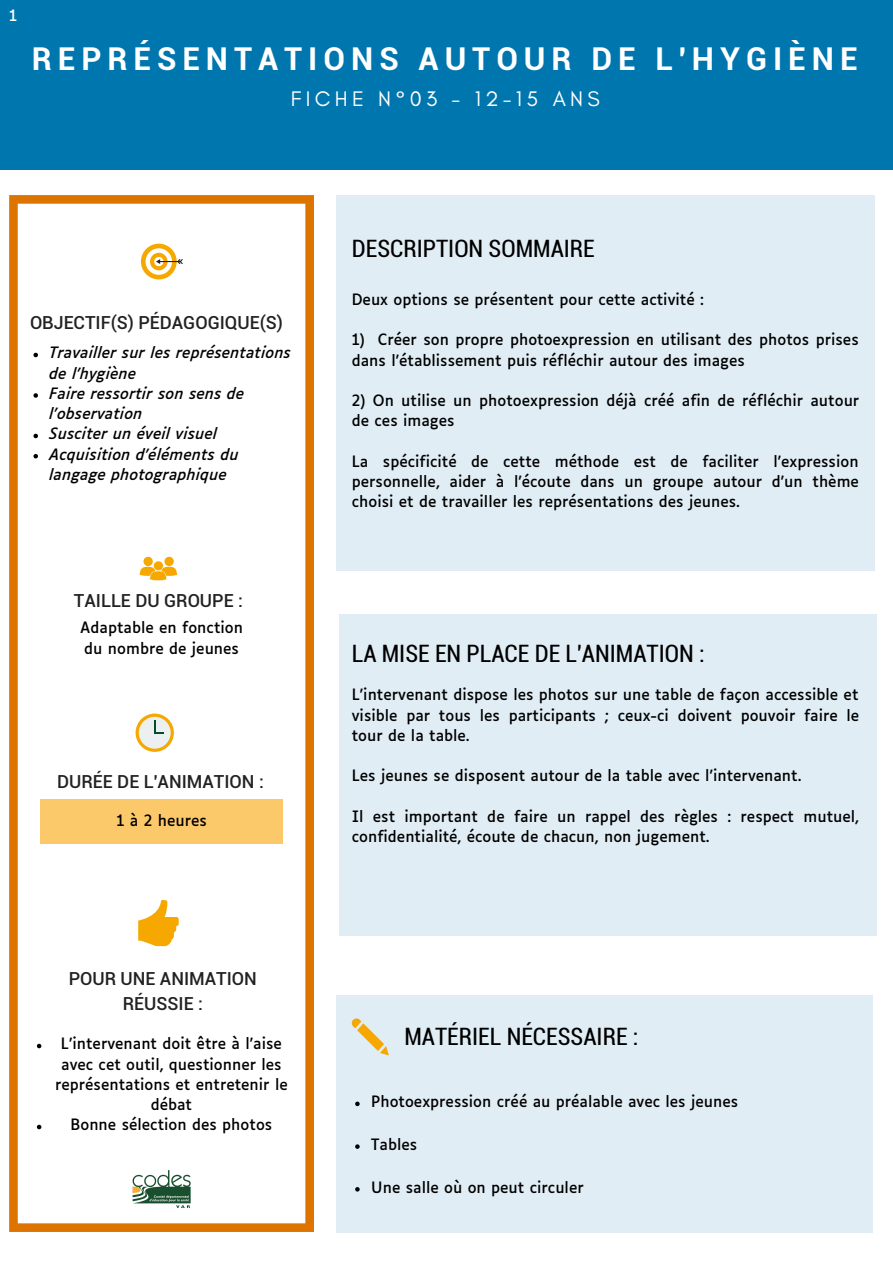
<style>
.page{position:relative;width:893px;height:1264px;background:#fff}
.page>*{position:absolute;margin:0;border:0;box-sizing:border-box;transform-origin:0 0}
.t1{font:700 31.5px "Roboto";letter-spacing:.19em;color:#fff}
.t2{font:condensed 24px "Roboto";color:#000}
.t3{font:21.45px "Glacial Indifference";letter-spacing:.2em;color:#fff}
.t4{font:500 18px/24.9px "Roboto";color:#222;text-align:center}
.t5{font:15px/20.2px "Luciole";color:#000}
.t6{font:italic 15px/20.2px "Luciole";color:#000}
.t7{font:15px "Luciole";color:#fff}
</style>
<div class="page">
<svg style="left:9px;top:195px;width:305px;height:1036px"></svg>
<svg style="left:136px;top:713px;width:38px;height:38px"></svg>
<div style="left:40px;top:799px;width:243px;height:45px;background:#fbc86a"></div>
<div style="left:141px;top:244px;width:36px;height:35px;background:#f6a800;border-radius:50%"></div>
<svg style="left:145px;top:248px;width:27px;height:27px"></svg>
<div style="left:150px;top:253px;width:18px;height:17px;background:#f6a800;border-radius:50%"></div>
<div style="left:154px;top:257px;width:9px;height:9px;background:#fefefe;border-radius:50%"></div>
<svg style="left:156px;top:259px;width:27px;height:5px"></svg>
<svg style="left:33px;top:353px;width:5px;height:4px"></svg>
<svg style="left:33px;top:393px;width:5px;height:5px"></svg>
<svg style="left:33px;top:434px;width:5px;height:4px"></svg>
<svg style="left:33px;top:454px;width:5px;height:4px"></svg>
<svg style="left:143px;top:556px;width:10px;height:10px"></svg>
<svg style="left:164px;top:556px;width:10px;height:10px"></svg>
<svg style="left:140px;top:561px;width:37px;height:19px"></svg>
<svg style="left:138px;top:900px;width:41px;height:46px"></svg>
<svg style="left:37px;top:1043px;width:4px;height:5px"></svg>
<svg style="left:37px;top:1124px;width:4px;height:5px"></svg>
<div style="left:337px;top:195px;width:537px;height:375px;background:#e1edf5"></div>
<div style="left:339px;top:614px;width:537px;height:321px;background:#e1edf5"></div>
<div style="left:0;top:0;width:892px;height:170px;background:#0076af"></div>
<img style="left:132px;top:1157px;width:59px;height:59px">
<div style="left:336px;top:995px;width:536px;height:237px;background:#e1edf5"></div>
<svg style="left:352px;top:1018px;width:37px;height:37px"></svg>
<svg style="left:355px;top:1101px;width:4px;height:5px"></svg>
<svg style="left:355px;top:1144px;width:4px;height:4px"></svg>
<svg style="left:355px;top:1187px;width:4px;height:4px"></svg>
<p class="t7" style="left:9px;top:10px;width:10px">1</p>
<h1 class="t1" style="left:32px;top:40px;width:827px">REPRÉSENTATIONS AUTOUR DE L'HYGIÈNE</h1>
<h3 class="t3" style="left:291px;top:86px;width:310px">FICHE N°03 - 12-15 ANS</h3>
<p class="t4" style="left:30px;top:310px;width:254px">OBJECTIF(S) PÉDAGOGIQUE(S)</p>
<p class="t6" style="left:50px;top:344px;width:243px">Travailler sur les représentations de l’hygiène<br>Faire ressortir son sens de l’observation<br>Susciter un éveil visuel<br>Acquisition d’éléments du langage photographique</p>
<p class="t4" style="left:74px;top:589px;width:170px">TAILLE DU GROUPE :</p>
<p class="t5" style="left:80px;top:619px;width:164px">Adaptable en fonction du nombre de jeunes</p>
<p class="t4" style="left:57px;top:769px;width:208px">DURÉE DE L'ANIMATION :</p>
<p class="t5" style="left:116px;top:811px;width:92px">1 à 2 heures</p>
<p class="t4" style="left:69px;top:966px;width:190px">POUR UNE ANIMATION<br>RÉUSSIE :</p>
<p class="t5" style="left:55px;top:1035px;width:234px;text-align:center">L’intervenant doit être à l’aise avec cet outil, questionner les représentations et entretenir le débat<br>Bonne sélection des photos</p>
<h2 class="t2" style="left:352px;top:235px;width:244px">DESCRIPTION SOMMAIRE</h2>
<p class="t5" style="left:352px;top:290px;width:353px">Deux options se présentent pour cette activité :</p>
<p class="t5" style="left:352px;top:331px;width:508px">1) Créer son propre photoexpression en utilisant des photos prises dans l’établissement puis réfléchir autour des images</p>
<p class="t5" style="left:352px;top:391px;width:509px">2) On utilise un photoexpression déjà créé afin de réfléchir autour de ces images</p>
<p class="t5" style="left:352px;top:452px;width:508px;text-align:justify">La spécificité de cette méthode est de faciliter l’expression personnelle, aider à l’écoute dans un groupe autour d’un thème choisi et de travailler les représentations des jeunes.</p>
<h2 class="t2" style="left:352px;top:639px;width:354px">LA MISE EN PLACE DE L'ANIMATION :</h2>
<p class="t5" style="left:352px;top:686px;width:509px;text-align:justify">L’intervenant dispose les photos sur une table de façon accessible et visible par tous les participants ; ceux-ci doivent pouvoir faire le tour de la table.</p>
<p class="t5" style="left:352px;top:767px;width:451px">Les jeunes se disposent autour de la table avec l'intervenant.</p>
<p class="t5" style="left:352px;top:807px;width:508px">Il est important de faire un rappel des règles : respect mutuel, confidentialité, écoute de chacun, non jugement.</p>
<h2 class="t2" style="left:404px;top:1022px;width:236px">MATÉRIEL NÉCESSAIRE :</h2>
<p class="t5" style="left:371px;top:1092px;width:368px">Photoexpression créé au préalable avec les jeunes</p>
<p class="t5" style="left:371px;top:1135px;width:47px">Tables</p>
<p class="t5" style="left:371px;top:1178px;width:214px">Une salle où on peut circuler</p>
</div>
